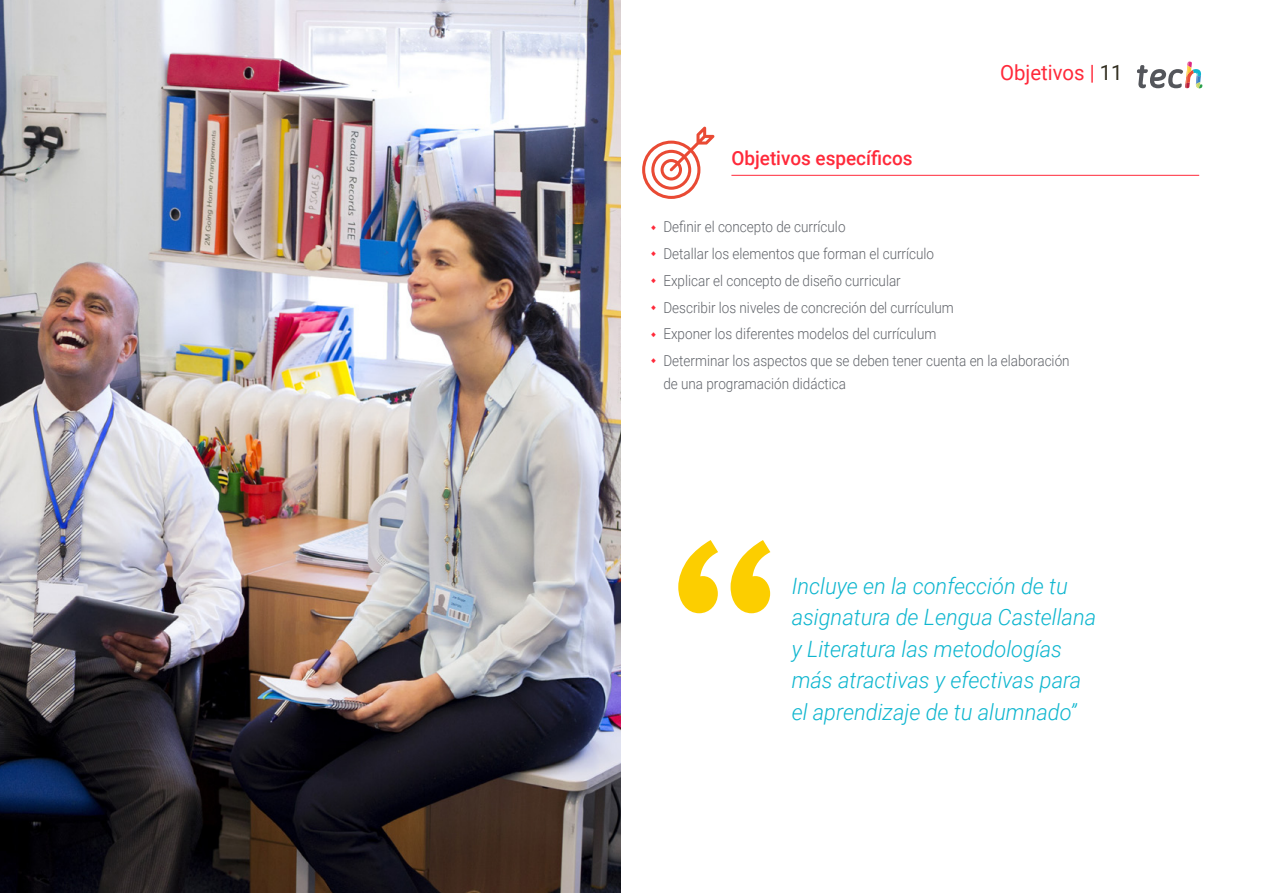
<style>
.page{position:relative;width:1263px;height:893px;background:#fff}
.page>*{position:absolute;margin:0;border:0;box-sizing:border-box;transform-origin:0 0}
.t1{font:italic 300 22.5px/31.5px "Roboto";color:#0fb6cf}
.t2{font:21px "Roboto";color:#ff293a}
.t3{font:500 19.5px "Roboto";color:#ff293a}
.t4{font:300 15px/26.7px "Roboto";color:#61646a;scale:.9 1}
.s1{color:#312e20}
</style>
<div class="page">
<img style="left:0;top:0;width:621px;height:893px">
<hr style="left:731px;top:175px;width:468px;height:1px;background:#ff293a">
<svg style="left:642px;top:127px;width:72px;height:72px"></svg>
<svg style="left:1137px;top:62px;width:65px;height:27px"></svg>
<svg style="left:678px;top:540px;width:92px;height:73px"></svg>
<h3 class="t3" style="left:731px;top:144px;width:183px">Objetivos específicos</h3>
<h2 class="t2" style="left:1000px;top:57px;width:124px">Objetivos | <span class="s1">11</span></h2>
<p class="t4" style="left:663px;top:213px;width:453px">Definir el concepto de currículo<br>Detallar los elementos que forman el currículo<br>Explicar el concepto de diseño curricular<br>Describir los niveles de concreción del currículum<br>Exponer los diferentes modelos del currículum<br>Determinar los aspectos que se deben tener cuenta en la elaboración</p>
<p class="t4" style="left:663px;top:369px;width:205px">de una programación didáctica</p>
<h1 class="t1" style="left:792px;top:569px;width:306px">Incluye en la confección de tu asignatura de Lengua Castellana y Literatura las metodologías más atractivas y efectivas para el aprendizaje de tu alumnado”</h1>
</div>
